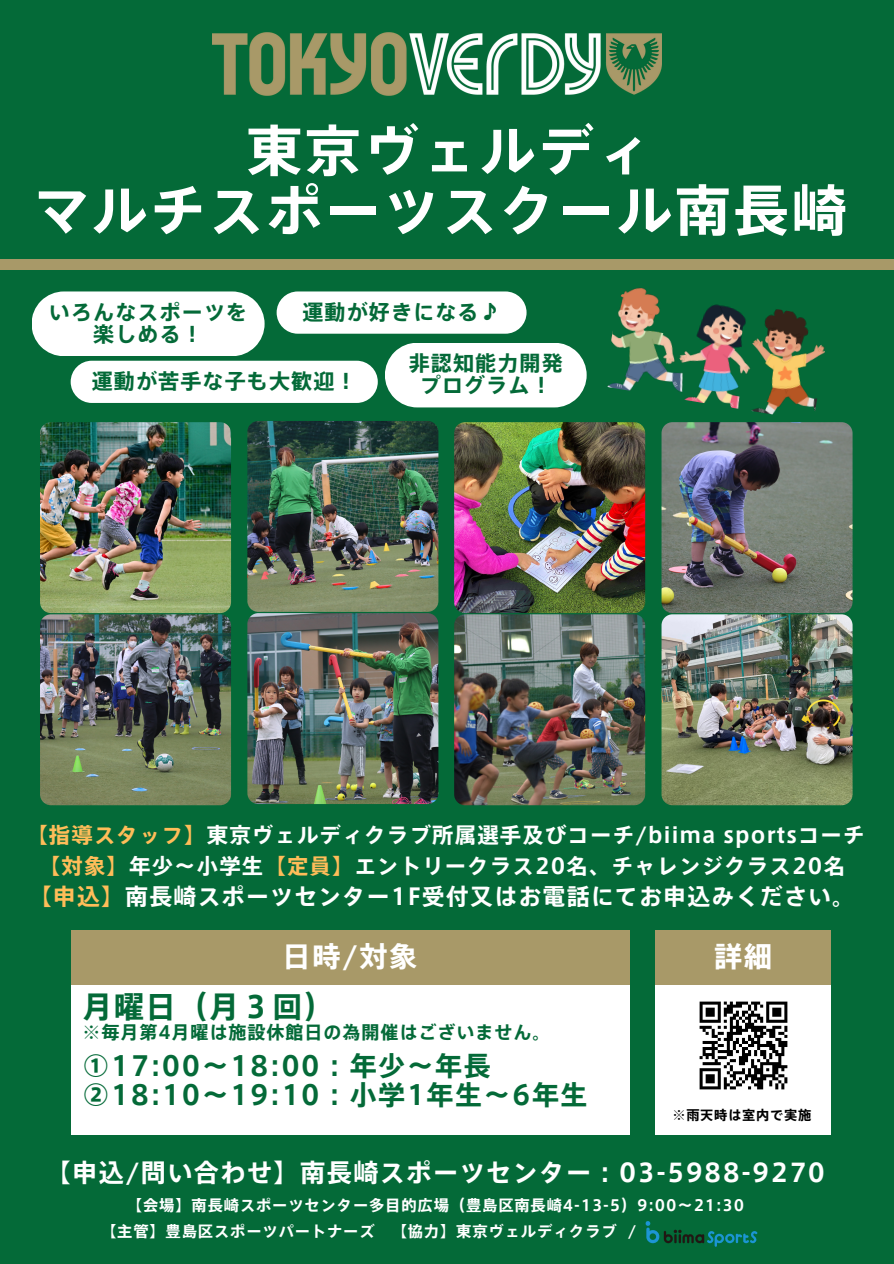
<style>
.page{position:relative;width:894px;height:1264px;background:#fff}
.page>*{position:absolute;margin:0;border:0;box-sizing:border-box;transform-origin:0 0}
.t1{font:700 55.2px/59.7px "Axis Std";letter-spacing:.055em;color:#fff;text-align:center}
.t2{font:700 30px "Axis Std";color:#046a38}
.t3{font:700 28.2px "Axis Std";color:#fff}
.t4{font:700 27px/29.2px "Axis Std";letter-spacing:.055em;color:#046a38}
.t5{font:700 25.2px "Axis Std";letter-spacing:.055em;color:#fff}
.t6{font:700 22.8px "Axis Std";letter-spacing:.055em;color:#fff}
.t7{font:700 21.3px/30.3px "Axis Std";letter-spacing:.055em;color:#fff;text-align:center}
.t8{font:700 21px/22.5px "Axis Std";letter-spacing:.055em;color:#046a38;text-align:center}
.t9{font:700 18px "Axis Std";letter-spacing:.055em;color:#046a38}
.t10{font:700 15.3px "Axis Std";letter-spacing:.055em;color:#fff}
.t11{font:700 13.2px "Axis Std";letter-spacing:.055em;color:#000}
.s1{color:#ffbd59}
</style>
<div class="page">
<div style="left:0;top:0;width:893px;height:1263px;background:#046a38"></div>
<div style="left:655px;top:957px;width:175px;height:177px;background:#fff"></div>
<div style="left:655px;top:929px;width:175px;height:55px;background:#a89968"></div>
<div style="left:0;top:259px;width:893px;height:11px;background:#a89968"></div>
<img style="left:40px;top:614px;width:191px;height:191px;border-radius:11px">
<img style="left:247px;top:613px;width:191px;height:191px;border-radius:11px">
<img style="left:454px;top:614px;width:191px;height:191px;border-radius:11px">
<img style="left:454px;top:422px;width:191px;height:191px;border-radius:11px">
<img style="left:40px;top:422px;width:191px;height:191px;border-radius:11px">
<img style="left:247px;top:421px;width:191px;height:191px;border-radius:11px">
<img style="left:661px;top:422px;width:191px;height:191px;border-radius:11px">
<img style="left:661px;top:614px;width:191px;height:191px;border-radius:11px">
<img style="left:607px;top:287px;width:218px;height:128px">
<div style="left:71px;top:361px;width:306px;height:42px;background:#fff;border-radius:21px"></div>
<svg style="left:385px;top:343px;width:201px;height:64px;background:#eef5f2"></svg>
<svg style="left:32px;top:291px;width:232px;height:65px;background:#eff5f2"></svg>
<div style="left:71px;top:944px;width:558px;height:190px;background:#fff"></div>
<div style="left:71px;top:929px;width:558px;height:55px;background:#a89968"></div>
<div style="left:276px;top:291px;width:250px;height:43px;background:#fff;border-radius:21px"></div>
<img style="left:645px;top:1221px;width:113px;height:26px">
<img style="left:212px;top:32px;width:450px;height:64px">
<img style="left:699px;top:1001px;width:89px;height:89px">
<h5 class="t1" style="left:34px;top:120px;width:814px">東京ヴェルディ<br>マルチスポーツスクール南長崎</h5>
<p class="t8" style="left:49px;top:300px;width:200px">いろんなスポーツを楽しめる！</p>
<p class="t8" style="left:302px;top:300px;width:200px">運動が好きになる♪</p>
<p class="t8" style="left:92px;top:369px;width:266px">運動が苦手な子も大歓迎！</p>
<p class="t8" style="left:408px;top:351px;width:155px">非認知能力開発プログラム！</p>
<h6 class="t7" style="left:26px;top:820px;width:839px"><span class="s1">【指導スタッフ】</span>東京ヴェルディクラブ所属選手及びコーチ/biima sportsコーチ<span class="s1">【対象】</span>年少～小学生<span class="s1">【定員】</span>エントリークラス20名、チャレンジクラス20名</h6>
<h6 class="t6" style="left:29px;top:885px;width:827px"><span class="s1">【申込】</span>南長崎スポーツセンター1F受付又はお電話にてお申込みください。</h6>
<p class="t3" style="left:282px;top:942px;width:136px">日時/対象</p>
<h2 class="t2" style="left:82px;top:991px;width:253px">月曜日（月３回）</h2>
<h2 class="t9" style="left:82px;top:1023px;width:469px">※毎月第4月曜は施設休館日の為開催はございません。</h2>
<p class="t4" style="left:82px;top:1051px;width:504px">①17:00～ 18:00：年少～年長<br>②18:10～19:10：小学1年生～6年生</p>
<p class="t3" style="left:713px;top:942px;width:60px">詳細</p>
<p class="t11" style="left:672px;top:1107px;width:140px">※雨天時は室内で実施</p>
<p class="t5" style="left:46px;top:1159px;width:780px">【申込/問い合わせ】南長崎スポーツセンター：03-5988-9270</p>
<h3 class="t10" style="left:127px;top:1197px;width:618px">【会場】南長崎スポーツセンター多目的広場（豊島区南長崎4-13-5）9:00～21:30</h3>
<h6 class="t10" style="left:101px;top:1223px;width:536px">【主管】豊島区スポーツパートナーズ 【協力】東京ヴェルディクラブ /</h6>
</div>
